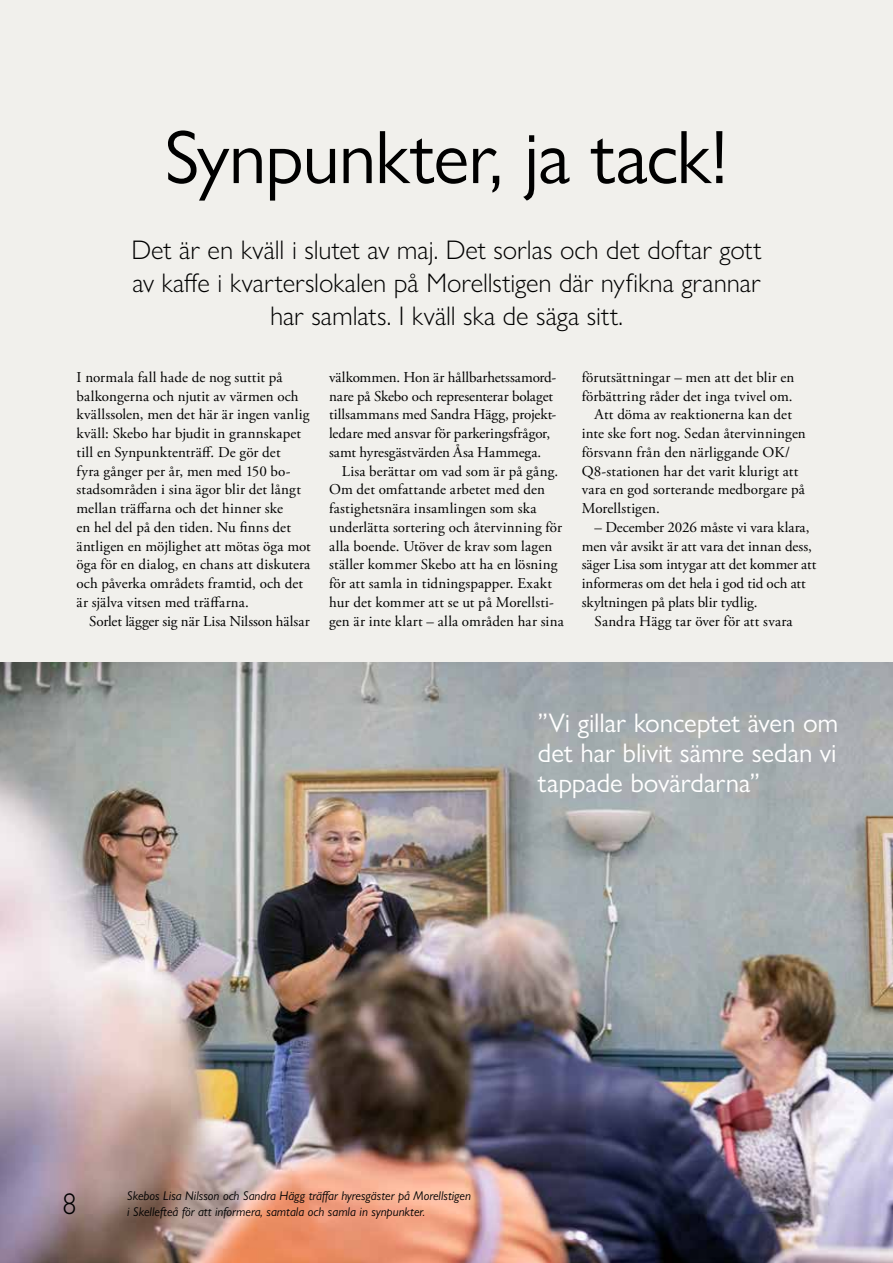
<style>
.page{position:relative;width:893px;height:1263px;background:#f1f0ec}
.page>*{position:absolute;margin:0;border:0;box-sizing:border-box;transform-origin:0 0}
.t1{font:76.2px "Gill Sans Nova";letter-spacing:-.02em;color:#000}
.t2{font:300 30.15px "Gill Sans Nova";color:#000;scale:.94 1}
.t3{font:300 27px/33px "Gill Sans Nova";color:#000;text-align:center}
.t4{font:27px/30px "Gill Sans Nova";color:#fff;text-align:justify}
.t5{font:15px/18.8px "Adobe Garamond Pro";letter-spacing:.005em;color:#000}
.t6{font:italic 12.75px/15.8px "Gill Sans Nova";color:#000}
</style>
<div class="page">
<img style="left:0;top:662px;width:893px;height:601px">
<h1 class="t1" style="left:165px;top:111px;width:565px">Synpunkter, ja tack!</h1>
<h3 class="t3" style="left:131px;top:233px;width:632px">Det är en kväll i slutet av maj. Det sorlas och det doftar gott av kaffe i kvarterslokalen på Morellstigen där nyfikna grannar har samlats. I kväll ska de säga sitt.</h3>
<p class="t5" style="left:77px;top:368px;width:236px">I normala fall hade de nog suttit på balkongerna och njutit av värmen och kvällssolen, men det här är ingen vanlig kväll: Skebo har bjudit in grannskapet till en Synpunktenträff. De gör det<br>fyra gånger per år, men med 150 bo&shy;stadsområden i sina ägor blir det långt mellan träffarna och det hinner ske<br>en hel del på den tiden. Nu finns det äntligen en möjlighet att mötas öga mot öga för en dialog, en chans att diskutera och påverka områdets framtid, och det är själva vitsen med träffarna.</p>
<p class="t5" style="left:89px;top:612px;width:222px">Sorlet lägger sig när Lisa Nilsson hälsar</p>
<p class="t5" style="left:329px;top:368px;width:229px">välkommen. Hon är hållbarhetssamord&shy;nare på Skebo och representerar bolaget tillsammans med Sandra Hägg, projekt&shy;ledare med ansvar för parkeringsfrågor, samt hyresgästvärden Åsa Hammega.</p>
<p class="t5" style="left:329px;top:462px;width:236px;text-indent:13px">Lisa berättar om vad som är på gång.<br>Om det omfattande arbetet med den fastighetsnära insamlingen som ska underlätta sortering och återvinning för alla boende. Utöver de krav som lagen ställer kommer Skebo att ha en lösning för att samla in tidningspapper. Exakt hur det kommer att se ut på Morellsti&shy;gen är inte klart – alla områden har sina</p>
<p class="t5" style="left:582px;top:368px;width:214px">förutsättningar – men att det blir en</p>
<p class="t5" style="left:582px;top:387px;width:212px">förbättring råder det inga tvivel om.</p>
<p class="t5" style="left:595px;top:406px;width:199px">Att döma av reaktionerna kan det</p>
<p class="t5" style="left:582px;top:425px;width:226px">inte ske fort nog. Sedan återvinningen</p>
<p class="t5" style="left:582px;top:443px;width:210px">försvann från den närliggande OK/</p>
<p class="t5" style="left:582px;top:462px;width:218px">Q8-stationen har det varit klurigt att</p>
<p class="t5" style="left:582px;top:481px;width:225px">vara en god sorterande medborgare på</p>
<p class="t5" style="left:582px;top:500px;width:79px">Morellstigen.</p>
<p class="t5" style="left:595px;top:518px;width:216px">– December 2026 måste vi vara klara,</p>
<p class="t5" style="left:582px;top:537px;width:231px">men vår avsikt är att vara det innan dess,</p>
<p class="t5" style="left:582px;top:556px;width:236px">säger Lisa som intygar att det kommer att</p>
<p class="t5" style="left:582px;top:575px;width:226px">informeras om det hela i god tid och att</p>
<p class="t5" style="left:582px;top:593px;width:177px">skyltningen på plats blir tydlig.</p>
<p class="t5" style="left:595px;top:612px;width:200px">Sandra Hägg tar över för att svara</p>
<h3 class="t4" style="left:538px;top:707px;width:302px">”Vi gillar konceptet även om det har blivit sämre sedan vi tappade bovärdarna”</h3>
<h2 class="t2" style="left:62px;top:1185px;width:16px">8</h2>
<p class="t6" style="left:127px;top:1187px;width:345px">Skebos Lisa Nilsson och Sandra Hägg träffar hyresgäster på Morellstigen i Skellefteå för att informera, samtala och samla in synpunkter.</p>
</div>
